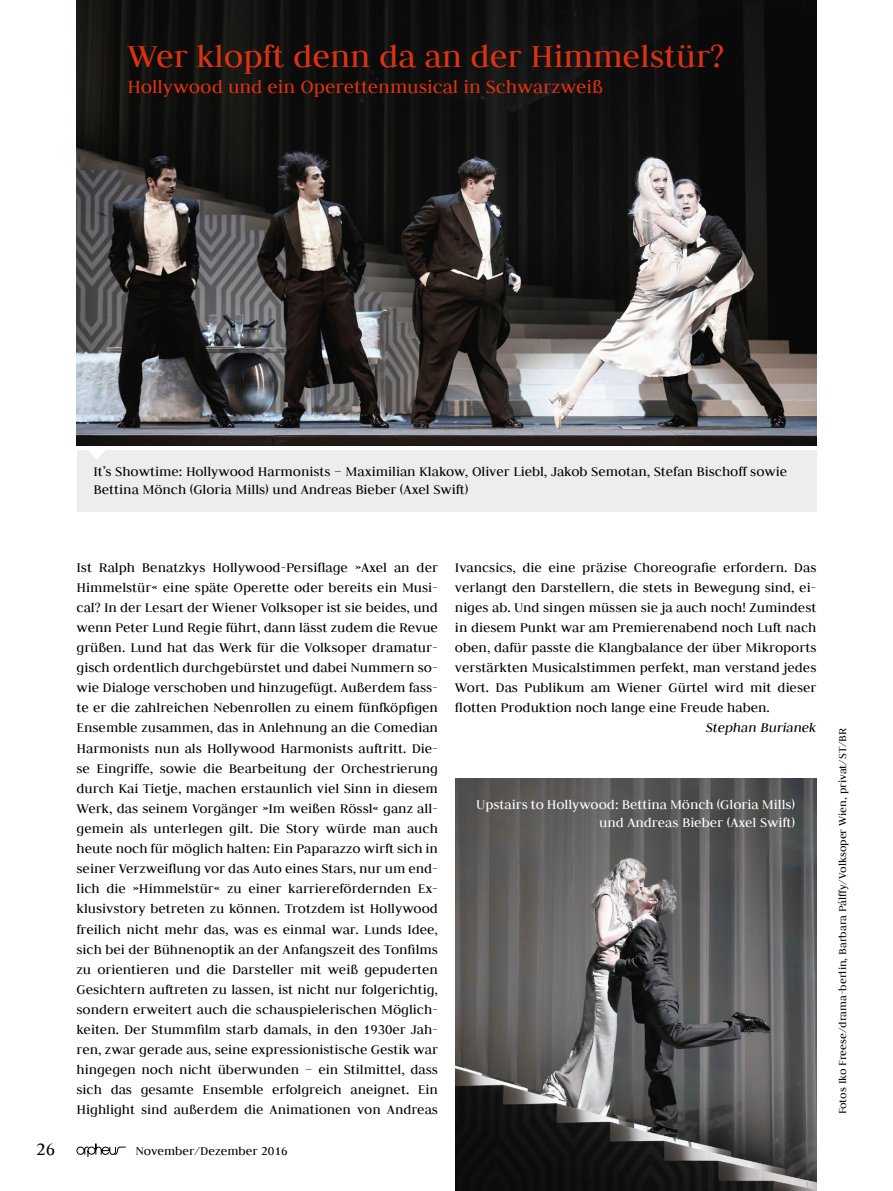
<style>
.page{position:relative;width:893px;height:1191px;background:#fff}
.page>*{position:absolute;margin:0;border:0;box-sizing:border-box;transform-origin:0 0}
.t1{font:36px "Judson";color:#dd3211}
.t2{font:21px "Judson";color:#dd3211}
.t3{font:19.5px "Judson";color:#000}
.t4{font:15px/20.1px "Judson";color:#000;text-align:justify}
.t5{font:15px/18px "Judson";color:#fff;text-align:right}
.t6{font:italic 15px "Judson";color:#000}
.t7{font:13.5px "Judson";color:#000}
.t8{font:12px "Judson";color:#000}
</style>
<div class="page">
<img style="left:77px;top:0;width:739px;height:446px">
<div style="left:77px;top:450px;width:739px;height:61px;background:#ededed"></div>
<svg style="left:88px;top:450px;width:17px;height:9px"></svg>
<img style="left:455px;top:778px;width:361px;height:413px">
<svg style="left:76px;top:1143px;width:50px;height:15px"></svg>
<h1 class="t1" style="left:128px;top:34px;width:598px">Wer klopft denn da an der Himmelstür?</h1>
<h2 class="t2" style="left:128px;top:74px;width:477px">Hollywood und ein Operettenmusical in Schwarzweiß</h2>
<p class="t4" style="left:94px;top:462px;width:695px;line-height:18px">It’s Showtime: Hollywood Harmonists – Maximilian Klakow, Oliver Liebl, Jakob Semotan, Stefan Bischoff sowie<br>Bettina Mönch (Gloria Mills) und Andreas Bieber (Axel Swift)</p>
<p class="t4" style="left:77px;top:556px;width:363px">Ist Ralph Benatzkys Hollywood-Persiflage »Axel an der Himmelstür« eine späte Operette oder bereits ein Musi&shy;cal? In der Lesart der Wiener Volksoper ist sie beides, und wenn Peter Lund Regie führt, dann lässt zudem die Revue grüßen. Lund hat das Werk für die Volksoper dramatur&shy;gisch ordentlich durchgebürstet und dabei Nummern so&shy;wie Dialoge verschoben und hinzugefügt. Außerdem fass&shy;te er die zahlreichen Nebenrollen zu einem fünfköpfigen Ensemble zusammen, das in Anlehnung an die Comedian Harmonists nun als Hollywood Harmonists auftritt. Die&shy;se Eingriffe, sowie die Bearbeitung der Orchestrierung durch Kai Tietje, machen erstaunlich viel Sinn in diesem Werk, das seinem Vorgänger »Im weißen Rössl« ganz all&shy;gemein als unterlegen gilt. Die Story würde man auch heute noch für möglich halten: Ein Paparazzo wirft sich in seiner Verzweiflung vor das Auto eines Stars, nur um end&shy;lich die »Himmelstür« zu einer karrierefördernden Ex&shy;klusivstory betreten zu können. Trotzdem ist Hollywood freilich nicht mehr das, was es einmal war. Lunds Idee, sich bei der Bühnenoptik an der Anfangszeit des Tonfilms zu orientieren und die Darsteller mit weiß gepuderten Gesichtern auftreten zu lassen, ist nicht nur folgerichtig, sondern erweitert auch die schauspielerischen Möglich&shy;keiten. Der Stummfilm starb damals, in den 1930er Jah&shy;ren, zwar gerade aus, seine expressionistische Gestik war hingegen noch nicht überwunden – ein Stilmittel, dass sich das gesamte Ensemble erfolgreich aneignet. Ein Highlight sind außerdem die Animationen von Andreas</p>
<p class="t4" style="left:455px;top:556px;width:363px">Ivancsics, die eine präzise Choreografie erfordern. Das verlangt den Darstellern, die stets in Bewegung sind, ei&shy;niges ab. Und singen müssen sie ja auch noch! Zumindest in diesem Punkt war am Premierenabend noch Luft nach oben, dafür passte die Klangbalance der über Mikroports verstärkten Musicalstimmen perfekt, man verstand jedes Wort. Das Publikum am Wiener Gürtel wird mit dieser flotten Produktion noch lange eine Freude haben.</p>
<p class="t6" style="left:706px;top:719px;width:112px">Stephan Burianek</p>
<p class="t5" style="left:476px;top:795px;width:320px">Upstairs to Hollywood: Bettina Mönch (Gloria Mills) und Andreas Bieber (Axel Swift)</p>
<h3 class="t3" style="left:36px;top:1137px;width:21px">26</h3>
<p class="t7" style="left:135px;top:1142px;width:154px">November/Dezember 2016</p>
<p class="t8" style="left:835px;top:1114px;width:388px;rotate:-90deg">Fotos Iko Freese/drama-berlin, Barbara Pálffy/Volksoper Wien, privat/ST/BR</p>
</div>
